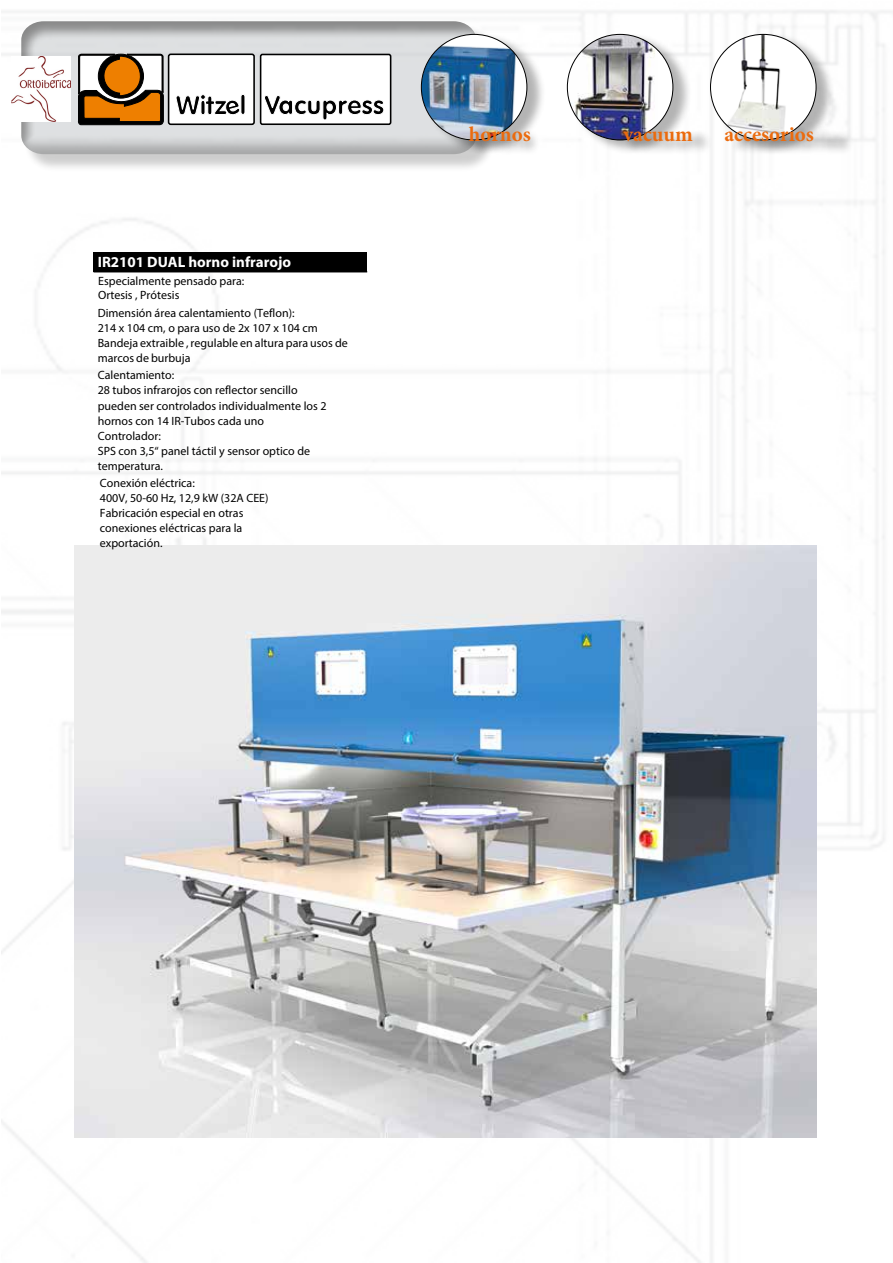
<style>
.page{position:relative;width:893px;height:1263px;background:#fff}
.page>*{position:absolute;margin:0;border:0;box-sizing:border-box;transform-origin:0 0}
.t1{font:700 21px "Minion Pro";color:#eb6b0e}
.t2{font:700 15px "Myriad Pro";color:#fff}
.t3{font:12px/15px "Myriad Pro";color:#000}
</style>
<div class="page">
<img style="left:1px;top:10px;width:892px;height:1253px">
<div style="left:24px;top:24px;width:471px;height:149px;background:#000;opacity:.4"></div>
<div style="left:21px;top:21px;width:456px;height:135px;background:#000;opacity:.75"></div>
<div style="left:424px;top:33px;width:122px;height:122px;background:#000;opacity:.3"></div>
<svg style="left:421px;top:34px;width:106px;height:106px"></svg>
<img style="left:421px;top:40px;width:99px;height:100px">
<div style="left:569px;top:33px;width:123px;height:122px;background:#000;opacity:.3"></div>
<div style="left:567px;top:34px;width:106px;height:106px;background:#fff;border-radius:50%"></div>
<img style="left:569px;top:34px;width:89px;height:106px">
<div style="left:713px;top:33px;width:122px;height:122px;background:#000;opacity:.3"></div>
<div style="left:710px;top:34px;width:106px;height:106px;background:#fff;border-radius:50%"></div>
<img style="left:710px;top:34px;width:91px;height:106px">
<div style="left:169px;top:54px;width:85px;height:70px;background:#fff;border-radius:2px"></div>
<div style="left:168px;top:54px;width:87px;height:71px;border:2px solid #000;border-radius:2px"></div>
<svg style="left:176px;top:94px;width:69px;height:21px"></svg>
<div style="left:261px;top:54px;width:130px;height:70px;background:#fff;border-radius:2px"></div>
<div style="left:260px;top:54px;width:131px;height:71px;border:2px solid #000;border-radius:2px"></div>
<svg style="left:264px;top:95px;width:120px;height:25px"></svg>
<svg style="left:78px;top:54px;width:86px;height:71px"></svg>
<img style="left:74px;top:545px;width:742px;height:593px">
<div style="left:468px;top:125px;width:73px;height:31px;background:#000;opacity:.3"></div>
<div style="left:621px;top:125px;width:91px;height:31px;background:#000;opacity:.3"></div>
<div style="left:730px;top:124px;width:124px;height:32px;background:#000;opacity:.3"></div>
<div style="left:94px;top:252px;width:273px;height:20px;background:#000"></div>
<img style="left:11px;top:56px;width:59px;height:66px">
<p class="t2" style="left:98px;top:253px;width:195px">IR2101 DUAL horno infrarojo</p>
<p class="t3" style="left:98px;top:274px;width:148px;line-height:14.1px">Especialmente pensado para:<br>Ortesis , Prótesis</p>
<p class="t3" style="left:98px;top:305px;width:251px">Dimensión área calentamiento (Teflon):<br>214 x 104 cm, o para uso de 2x 107 x 104 cm Bandeja extraible , regulable en altura para usos de marcos de burbuja</p>
<p class="t3" style="left:98px;top:368px;width:230px">Calentamiento:<br>28 tubos infrarojos con reflector sencillo pueden ser controlados individualmente los 2 hornos con 14 IR-Tubos cada uno<br>Controlador:<br>SPS con 3,5“ panel táctil y sensor optico de temperatura.</p>
<p class="t3" style="left:100px;top:475px;width:170px">Conexión eléctrica:<br>400V, 50-60 Hz, 12,9 kW (32A CEE)<br>Fabricación especial en otras conexiones eléctricas para la exportación.</p>
<h1 class="t1" style="left:469px;top:120px;width:64px">hornos</h1>
<h1 class="t1" style="left:623px;top:120px;width:71px">vacuum</h1>
<h1 class="t1" style="left:724px;top:120px;width:91px">accesorios</h1>
</div>
